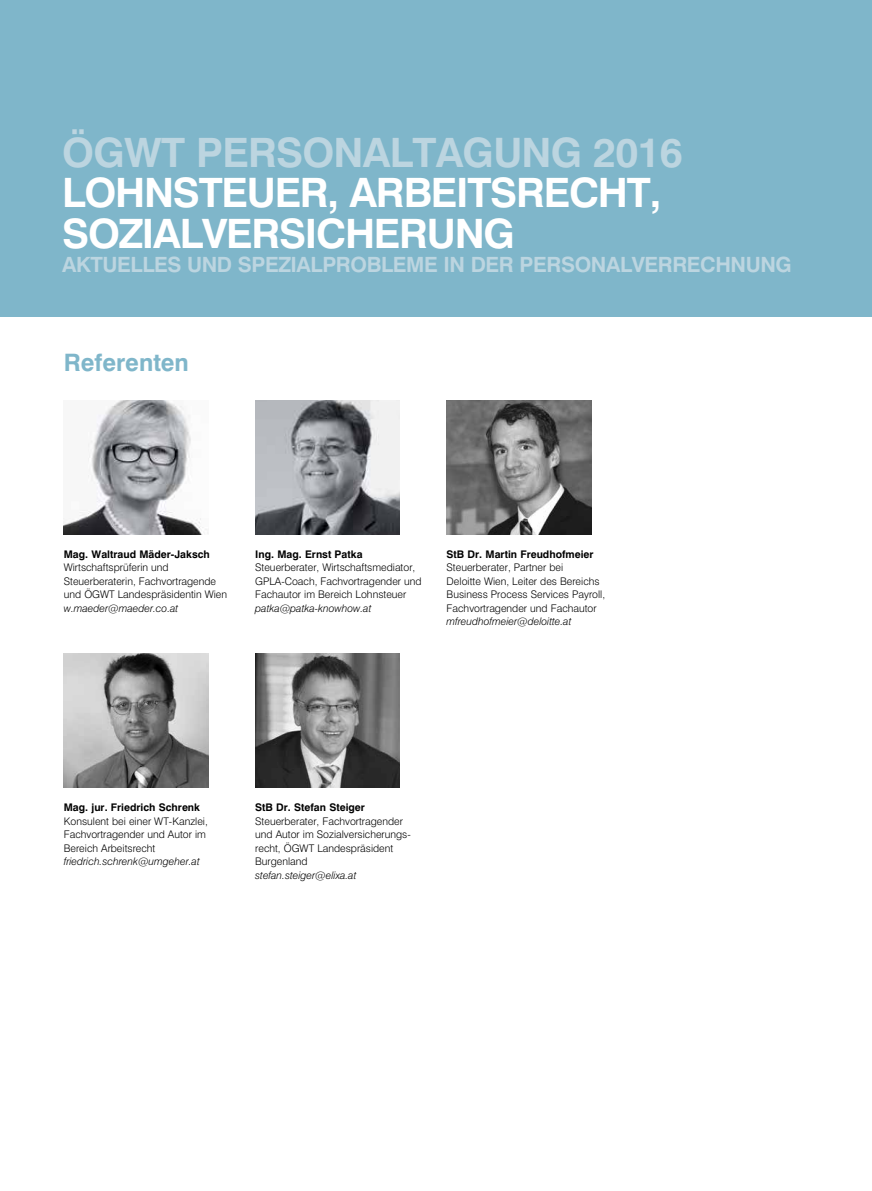
<style>
.page{position:relative;width:872px;height:1191px;background:#fff}
.page>*{position:absolute;margin:0;border:0;box-sizing:border-box;transform-origin:0 0}
.t1{font:700 40.5px "Swiss 721 BT";letter-spacing:-.03em;color:#fff}
.t2{font:700 40.5px "Swiss 721 BT";letter-spacing:-.02em;color:#bcd5e0}
.t3{font:700 24px "Swiss 721 BT";color:#7fb6ca}
.t4{font:700 21px "Swiss 721 BT";letter-spacing:-.02em;color:#bcd5e0}
.t5{font:300 10.5px/13.5px "Swiss 721 BT";color:#000}
.t6{font:italic 300 10.5px "Swiss 721 BT";color:#000}
.t7{font:700 10.5px "Swiss 721 BT";color:#000}
</style>
<div class="page">
<div style="left:0;top:0;width:872px;height:316px;background:#7fb6ca"></div>
<img style="left:446px;top:400px;width:145px;height:134px">
<img style="left:255px;top:400px;width:145px;height:134px">
<img style="left:255px;top:653px;width:145px;height:134px">
<img style="left:64px;top:653px;width:144px;height:134px">
<img style="left:64px;top:400px;width:144px;height:134px">
<h1 class="t2" style="left:62px;top:127px;width:622px">ÖGWT PERSONALTAGUNG 2016</h1>
<h1 class="t1" style="left:62px;top:168px;width:51px">LOHNSTEUER</h1>
<h1 class="t1" style="left:328px;top:168px;width:74px">, ARBEITSRECHT</h1>
<h1 class="t1" style="left:649px;top:168px;width:13px">,</h1>
<h1 class="t1" style="left:62px;top:208px;width:191px">SOZIALVERSICHERUNG</h1>
<h3 class="t4" style="left:62px;top:251px;width:28px">AKTUELLES</h3>
<h3 class="t4" style="left:187px;top:251px;width:16px">UND</h3>
<h3 class="t4" style="left:238px;top:251px;width:67px">SPEZIALPROBLEME</h3>
<h3 class="t4" style="left:443px;top:251px;width:42px">IN DER</h3>
<h3 class="t4" style="left:519px;top:251px;width:29px">PERSONAL</h3>
<h3 class="t4" style="left:632px;top:251px;width:29px">VERRECHNUNG</h3>
<h2 class="t3" style="left:64px;top:347px;width:127px">REFERENTEN</h2>
<p class="t7" style="left:64px;top:547px;width:147px">MAG. WALTRAUD MÄDER-JAKSCH</p>
<p class="t5" style="left:64px;top:561px;width:165px">Wirtschaftsprüferin und<br>Steuerberaterin, Fachvortragende und ÖGWT Landespräsidentin Wien</p>
<p class="t6" style="left:64px;top:602px;width:116px">w.maeder@maeder.co.at</p>
<p class="t7" style="left:255px;top:547px;width:109px">ING. MAG. ERNST PATKA</p>
<p class="t5" style="left:255px;top:561px;width:168px">Steuerberater, Wirtschaftsmediator,<br>GPLA-Coach, Fachvortragender und<br>Fachautor im Bereich Lohnsteuer</p>
<p class="t6" style="left:255px;top:602px;width:118px">patka@patka-knowhow.at</p>
<p class="t7" style="left:446px;top:547px;width:148px">STB DR. MARTIN FREUDHOFMEIER</p>
<p class="t5" style="left:446px;top:561px;width:160px">Steuerberater, Partner bei<br>Deloitte Wien, Leiter des Bereichs Business Process Services Payroll, Fachvortragender und Fachautor</p>
<p class="t6" style="left:446px;top:615px;width:126px">mfreudhofmeier@deloitte.at</p>
<p class="t7" style="left:64px;top:801px;width:138px">MAG. JUR. FRIEDRICH SCHRENK</p>
<p class="t5" style="left:64px;top:814px;width:146px">Konsulent bei einer WT-Kanzlei,<br>Fachvortragender und Autor im<br>Bereich Arbeitsrecht</p>
<p class="t6" style="left:64px;top:855px;width:137px">friedrich.schrenk@umgeher.at</p>
<p class="t7" style="left:255px;top:801px;width:111px">STB DR. STEFAN STEIGER</p>
<p class="t5" style="left:255px;top:814px;width:157px">Steuerberater, Fachvortragender und Autor im Sozialversicherungs&shy;recht, ÖGWT Landespräsident<br>Burgenland</p>
<p class="t6" style="left:255px;top:868px;width:103px">stefan.steiger@elixa.at</p>
</div>
